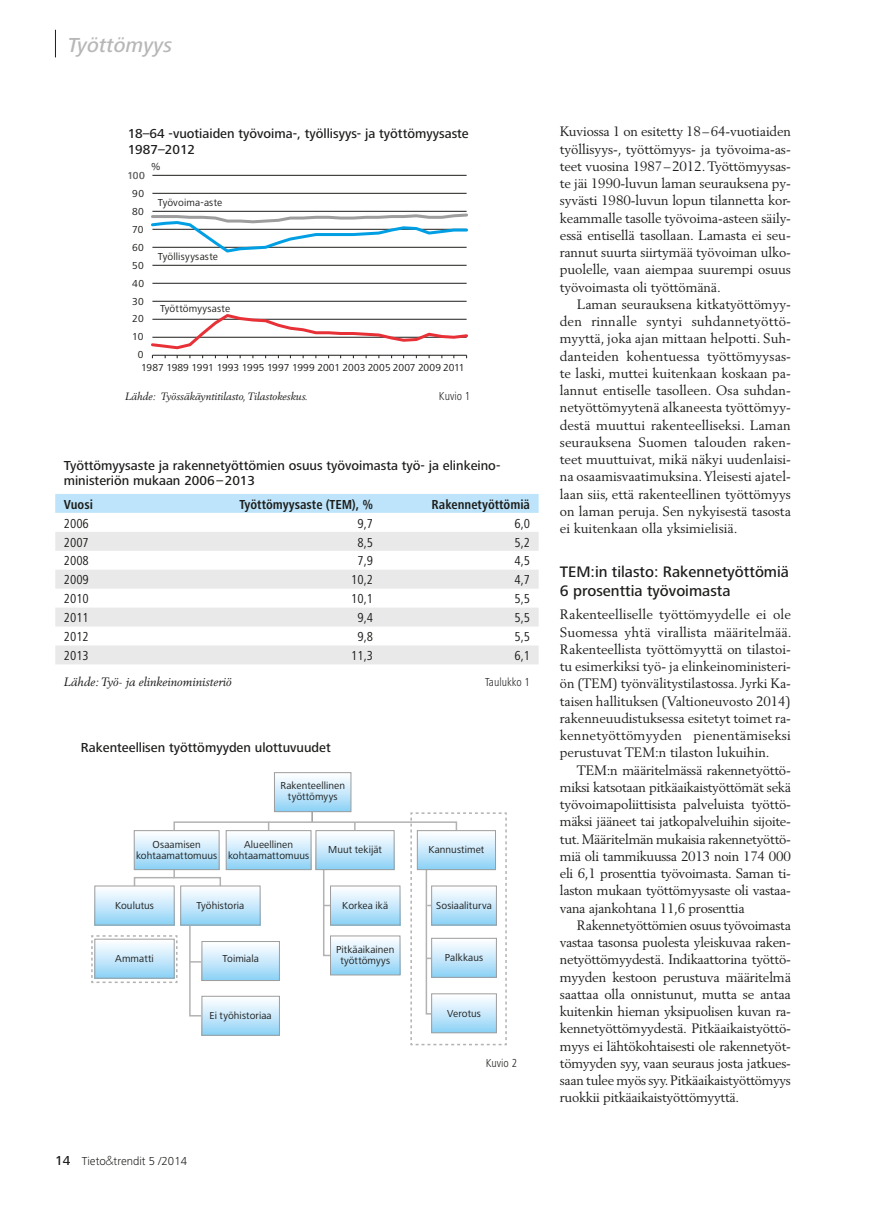
<style>
.page{position:relative;width:893px;height:1212px;background:#fff}
.page>*{position:absolute;margin:0;border:0;box-sizing:border-box;transform-origin:0 0}
.t1{font:italic 500 21px "Frutiger Next LT";color:#b7b7b7}
.t2{font:500 15.75px/18.8px "Frutiger Next LT";color:#1d1d1b}
.t3{font:13.5px/17.2px "Berling";letter-spacing:-.01em;color:#1d1d1b;text-align:justify}
.t4{font:500 13.5px/14.7px "Frutiger Next LT";color:#1d1d1b}
.t5{font:condensed 13.5px "Frutiger Next LT";color:#1d1d1b}
.t6{font:700 condensed 13.5px "Frutiger Next LT";color:#1d1d1b}
.t7{font:italic 12px "Berling";color:#1d1d1b}
.t8{font:300 condensed 12px "Frutiger Next LT";color:#1d1d1b}
.t9{font:300 12px "Frutiger Next LT";color:#1d1d1b}
.t10{font:10.5px/10.5px "Frutiger Next LT";letter-spacing:.005em;color:#1d1d1b;text-align:center}
.t11{font:italic 10.5px "Berling";color:#1d1d1b}
.t12{font:10.5px "Frutiger Next LT";color:#878787}
.s1{font-weight:500;font-size:13.5px}
.s2{font-family:"Futura"}
</style>
<div class="page">
<svg style="left:133px;top:877px;width:40px;height:8px"></svg>
<hr style="left:311px;top:799px;width:2px;height:23px;background:#9d9d9d">
<svg style="left:173px;top:821px;width:237px;height:196px"></svg>
<div style="left:95px;top:886px;width:79px;height:39px;background:linear-gradient(to bottom,#fff,#8ed2f6)"></div>
<div style="left:94px;top:885px;width:81px;height:40px;border:1px solid #9d9d9d"></div>
<div style="left:226px;top:831px;width:85px;height:39px;background:linear-gradient(to bottom,#fff,#8dd1f6)"></div>
<div style="left:226px;top:830px;width:85px;height:40px;border:1px solid #9d9d9d"></div>
<div style="left:316px;top:831px;width:78px;height:39px;background:linear-gradient(to bottom,#fff,#8dd1f6)"></div>
<div style="left:316px;top:830px;width:78px;height:40px;border:1px solid #9d9d9d"></div>
<div style="left:330px;top:886px;width:70px;height:39px;background:linear-gradient(to bottom,#fff,#8ed2f6)"></div>
<div style="left:330px;top:885px;width:70px;height:40px;border:1px solid #9d9d9d"></div>
<div style="left:330px;top:936px;width:70px;height:39px;background:linear-gradient(to bottom,#fff,#8ed2f6)"></div>
<div style="left:330px;top:935px;width:70px;height:40px;border:1px solid #9d9d9d"></div>
<div style="left:181px;top:886px;width:79px;height:39px;background:linear-gradient(to bottom,#fff,#8ed2f6)"></div>
<div style="left:180px;top:885px;width:80px;height:40px;border:1px solid #9d9d9d"></div>
<div style="left:202px;top:941px;width:77px;height:39px;background:linear-gradient(to bottom,#fff,#90d3f6)"></div>
<div style="left:202px;top:941px;width:78px;height:40px;border:1px solid #9d9d9d"></div>
<div style="left:202px;top:996px;width:77px;height:39px;background:linear-gradient(to bottom,#fff,#8fd2f6)"></div>
<div style="left:202px;top:996px;width:78px;height:40px;border:1px solid #9d9d9d"></div>
<div style="left:134px;top:831px;width:85px;height:39px;background:linear-gradient(to bottom,#fff,#8dd1f6)"></div>
<div style="left:134px;top:830px;width:85px;height:40px;border:1px solid #9d9d9d"></div>
<div style="left:274px;top:773px;width:77px;height:39px;background:linear-gradient(to bottom,#fff,#8dd1f6)"></div>
<div style="left:274px;top:772px;width:77px;height:40px;border:1px solid #9d9d9d"></div>
<svg style="left:410px;top:812px;width:97px;height:234px"></svg>
<svg style="left:91px;top:934px;width:87px;height:50px"></svg>
<div style="left:55px;top:494px;width:484px;height:19px;background:#bde4fa"></div>
<svg style="left:55px;top:532px;width:484px;height:132px;fill:#e9e9e9"></svg>
<hr style="left:152px;top:301px;width:315px;height:1px;background:#1d1d1b">
<hr style="left:152px;top:283px;width:315px;height:1px;background:#1d1d1b">
<hr style="left:152px;top:265px;width:315px;height:1px;background:#1d1d1b">
<hr style="left:152px;top:211px;width:315px;height:1px;background:#1d1d1b">
<hr style="left:152px;top:193px;width:315px;height:1px;background:#1d1d1b">
<hr style="left:152px;top:175px;width:315px;height:1px;background:#1d1d1b">
<svg style="left:151px;top:213px;width:317px;height:40px"></svg>
<svg style="left:151px;top:314px;width:317px;height:44px"></svg>
<svg style="left:55px;top:30px;width:1px;height:27px"></svg>
<h1 class="t1" style="left:68px;top:34px;width:106px">Työttömyys</h1>
<p class="t4" style="left:128px;top:125px;width:343px;line-height:15.8px">18–64 -vuotiaiden työvoima-, työllisyys- ja työttömyysaste<br>1987–2012</p>
<p class="t10" style="left:151px;top:162px;width:11px">%</p>
<p class="t12" style="left:128px;top:169px;width:19px">100</p>
<p class="t10" style="left:132px;top:188px;width:13px">90</p>
<p class="t10" style="left:132px;top:206px;width:13px">80</p>
<p class="t10" style="left:132px;top:224px;width:13px">70</p>
<p class="t10" style="left:132px;top:242px;width:13px">60</p>
<p class="t10" style="left:132px;top:260px;width:13px">50</p>
<p class="t10" style="left:132px;top:278px;width:13px">40</p>
<p class="t10" style="left:132px;top:296px;width:13px">30</p>
<p class="t10" style="left:132px;top:314px;width:13px">20</p>
<p class="t10" style="left:132px;top:332px;width:13px">10</p>
<p class="t10" style="left:138px;top:350px;width:7px">0</p>
<p class="t10" style="left:158px;top:197px;width:66px">Työvoima-aste</p>
<p class="t10" style="left:158px;top:251px;width:62px">Työllisyysaste</p>
<p class="t10" style="left:160px;top:303px;width:72px">Työttömyysaste</p>
<p class="t10" style="left:141px;top:363px;width:325px">1987 1989 1991 1993 1995 1997 1999 2001 2003 2005 2007 2009 2011</p>
<p class="t11" style="left:125px;top:389px;width:184px">Lähde: Työssäkäyntitilasto, Tilastokeskus.</p>
<p class="t8" style="left:439px;top:389px;width:33px">Kuvio 1</p>
<p class="t4" style="left:64px;top:458px;width:437px">Työttömyysaste ja rakennetyöttömien osuus työvoimasta työ- ja elinkeino&shy;ministeriön mukaan 2006–2013</p>
<p class="t6" style="left:64px;top:497px;width:31px">Vuosi</p>
<p class="t6" style="left:239px;top:497px;width:135px">Työttömyysaste (TEM), %</p>
<p class="t6" style="left:432px;top:497px;width:100px">Rakennetyöttömiä</p>
<p class="t5" style="left:64px;top:516px;width:27px">2006</p>
<p class="t5" style="left:358px;top:516px;width:17px">9,7</p>
<p class="t5" style="left:514px;top:516px;width:17px">6,0</p>
<p class="t5" style="left:64px;top:535px;width:27px">2007</p>
<p class="t5" style="left:358px;top:535px;width:17px">8,5</p>
<p class="t5" style="left:514px;top:535px;width:17px">5,2</p>
<p class="t5" style="left:64px;top:553px;width:27px">2008</p>
<p class="t5" style="left:358px;top:553px;width:17px">7,9</p>
<p class="t5" style="left:514px;top:553px;width:17px">4,5</p>
<p class="t5" style="left:64px;top:572px;width:27px">2009</p>
<p class="t5" style="left:351px;top:572px;width:23px">10,2</p>
<p class="t5" style="left:514px;top:572px;width:17px">4,7</p>
<p class="t5" style="left:64px;top:591px;width:27px">2010</p>
<p class="t5" style="left:351px;top:591px;width:23px">10,1</p>
<p class="t5" style="left:514px;top:591px;width:17px">5,5</p>
<p class="t5" style="left:64px;top:610px;width:27px">2011</p>
<p class="t5" style="left:358px;top:610px;width:17px">9,4</p>
<p class="t5" style="left:514px;top:610px;width:17px">5,5</p>
<p class="t5" style="left:64px;top:629px;width:27px">2012</p>
<p class="t5" style="left:358px;top:629px;width:17px">9,8</p>
<p class="t5" style="left:514px;top:629px;width:17px">5,5</p>
<p class="t5" style="left:64px;top:648px;width:27px">2013</p>
<p class="t5" style="left:351px;top:648px;width:23px">11,3</p>
<p class="t5" style="left:514px;top:648px;width:17px">6,1</p>
<p class="t7" style="left:64px;top:674px;width:169px">Lähde: Työ- ja elinkeinoministeriö</p>
<p class="t8" style="left:485px;top:675px;width:47px">Taulukko 1</p>
<p class="t4" style="left:81px;top:740px;width:251px">Rakenteellisen työttömyyden ulottuvuudet</p>
<p class="t10" style="left:281px;top:781px;width:66px">Rakenteellinen työttömyys</p>
<p class="t10" style="left:136px;top:839px;width:83px">Osaamisen kohtaamattomuus</p>
<p class="t10" style="left:228px;top:839px;width:83px">Alueellinen kohtaamattomuus</p>
<p class="t10" style="left:328px;top:844px;width:55px">Muut tekijät</p>
<p class="t10" style="left:115px;top:900px;width:40px">Koulutus</p>
<p class="t10" style="left:196px;top:900px;width:49px">Työhistoria</p>
<p class="t10" style="left:115px;top:953px;width:40px">Ammatti</p>
<p class="t10" style="left:222px;top:953px;width:38px">Toimiala</p>
<p class="t10" style="left:210px;top:1010px;width:64px">Ei työhistoriaa</p>
<p class="t9" style="left:55px;top:1154px;width:133px"><span class="s1">14</span> Tieto<span class="s2">&amp;</span>trendit 5 /2014</p>
<p class="t10" style="left:342px;top:900px;width:47px">Korkea ikä</p>
<p class="t10" style="left:336px;top:944px;width:60px">Pitkäaikainen työttömyys</p>
<p class="t10" style="left:428px;top:844px;width:57px">Kannustimet</p>
<p class="t10" style="left:436px;top:900px;width:57px">Sosiaaliturva</p>
<p class="t10" style="left:445px;top:952px;width:40px">Palkkaus</p>
<p class="t10" style="left:447px;top:1008px;width:35px">Verotus</p>
<p class="t8" style="left:486px;top:1057px;width:33px">Kuvio 2</p>
<p class="t3" style="left:560px;top:123px;width:233px">Kuviossa 1 on esitetty 18–64-vuotiaiden työllisyys-, työttömyys- ja työvoima-as&shy;teet vuosina 1987–2012. Työttömyysas&shy;te jäi 1990-luvun laman seurauksena py&shy;syvästi 1980-luvun lopun tilannetta kor&shy;keammalle tasolle työvoima-asteen säily&shy;essä entisellä tasollaan. Lamasta ei seu&shy;rannut suurta siirtymää työvoiman ulko&shy;puolelle, vaan aiempaa suurempi osuus työvoimasta oli työttömänä.</p>
<p class="t3" style="left:560px;top:295px;width:233px;text-indent:17px">Laman seurauksena kitkatyöttömyy&shy;den rinnalle syntyi suhdannetyöttö&shy;myyttä, joka ajan mittaan helpotti. Suh&shy;danteiden kohentuessa työttömyysas&shy;te laski, muttei kuitenkaan koskaan pa&shy;lannut entiselle tasolleen. Osa suhdan&shy;netyöttömyytenä alkaneesta työttömyy&shy;destä muuttui rakenteelliseksi. Laman seurauksena Suomen talouden raken&shy;teet muuttuivat, mikä näkyi uudenlaisi&shy;na osaamisvaatimuksina. Yleisesti ajatel&shy;laan siis, että rakenteellinen työttömyys on laman peruja. Sen nykyisestä tasosta ei kuitenkaan olla yksimielisiä.</p>
<p class="t2" style="left:560px;top:563px;width:231px">TEM:in tilasto: Rakennetyöttömiä<br>6 prosenttia työvoimasta</p>
<p class="t3" style="left:560px;top:606px;width:233px">Rakenteelliselle työttömyydelle ei ole Suomessa yhtä virallista määritelmää.<br>Rakenteellista työttömyyttä on tilastoi&shy;tu esimerkiksi työ- ja elinkeinoministeri&shy;ön (TEM) työnvälitystilastossa. Jyrki Ka&shy;taisen hallituksen (Valtioneuvosto 2014) rakenneuudistuksessa esitetyt toimet ra&shy;kennetyöttömyyden pienentämiseksi perustuvat TEM:n tilaston lukuihin.</p>
<p class="t3" style="left:560px;top:761px;width:233px;text-indent:17px">TEM:n määritelmässä rakennetyöttö&shy;miksi katsotaan pitkäaikaistyöttömät sekä työvoimapoliittisista palveluista työttö&shy;mäksi jääneet tai jatkopalveluihin sijoite&shy;tut. Määritelmän mukaisia rakennetyöttö&shy;miä oli tammikuussa 2013 noin 174 000 eli 6,1 prosenttia työvoimasta. Saman ti&shy;laston mukaan työttömyysaste oli vastaa&shy;vana ajankohtana 11,6 prosenttia</p>
<p class="t3" style="left:560px;top:916px;width:233px;text-indent:17px">Rakennetyöttömien osuus työvoimasta vastaa tasonsa puolesta yleiskuvaa raken&shy;netyöttömyydestä. Indikaattorina työttö&shy;myyden kestoon perustuva määritelmä saattaa olla onnistunut, mutta se antaa kuitenkin hieman yksipuolisen kuvan ra&shy;kennetyöttömyydestä. Pitkäaikaistyöttö&shy;myys ei lähtökohtaisesti ole rakennetyöt&shy;tömyyden syy, vaan seuraus josta jatkues&shy;saan tulee myös syy. Pitkäaikaistyöttömyys ruokkii pitkäaikaistyöttömyyttä.</p>
</div>
